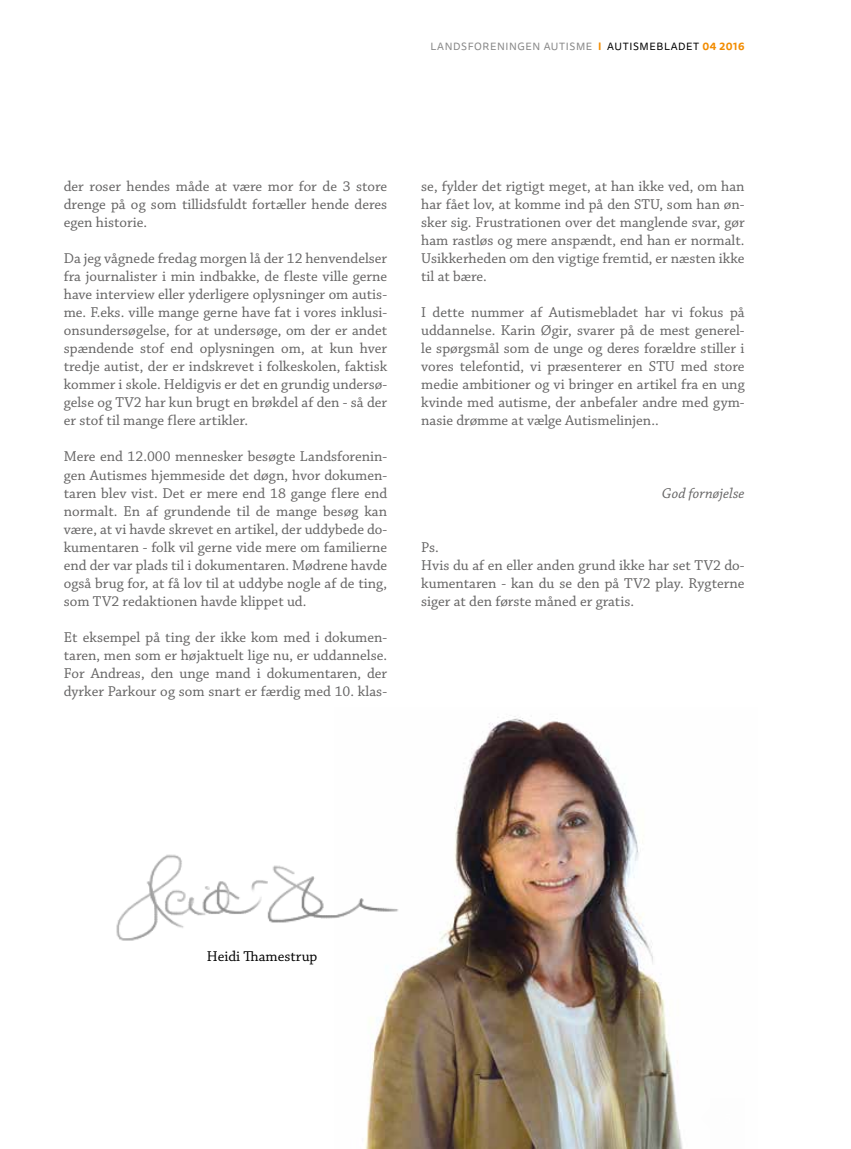
<style>
.page{position:relative;width:851px;height:1149px;background:#fff}
.page>*{position:absolute;margin:0;border:0;box-sizing:border-box;transform-origin:0 0}
.t1{font:15px/18px "Chaparral Pro";color:#646363;text-align:justify}
.t2{font:15px "Chaparral Pro";color:#000}
.t3{font:italic 15px "Chaparral Pro";letter-spacing:.005em;color:#646363}
.t4{font:10.5px "Tisa Sans Pro";letter-spacing:.06em;color:#878787}
.s1{font-weight:700;color:#f28c00}
.s2{color:#000}
</style>
<div class="page">
<img style="left:365px;top:716px;width:318px;height:432px">
<img style="left:116px;top:851px;width:284px;height:91px">
<p class="t4" style="left:430px;top:39px;width:315px">LANDSFORENINGEN AUTISME <span class="s1">I</span> <span class="s2">AUTISMEBLADET</span> <span class="s1">04 2016</span></p>
<p class="t1" style="left:64px;top:178px;width:325px">der roser hendes måde at være mor for de 3 store drenge på og som tillidsfuldt fortæller hende deres egen historie.</p>
<p class="t1" style="left:64px;top:250px;width:325px">Da jeg vågnede fredag morgen lå der 12 henvendelser fra journalister i min indbakke, de fleste ville gerne have interview eller yderligere oplysninger om autis&shy;me. F.eks. ville mange gerne have fat i vores inklusi&shy;onsundersøgelse, for at undersøge, om der er andet spændende stof end oplysningen om, at kun hver tredje autist, der er indskrevet i folkeskolen, faktisk kommer i skole. Heldigvis er det en grundig undersø&shy;gelse og TV2 har kun brugt en brøkdel af den - så der er stof til mange flere artikler.</p>
<p class="t1" style="left:64px;top:448px;width:325px">Mere end 12.000 mennesker besøgte Landsforenin&shy;gen Autismes hjemmeside det døgn, hvor dokumen&shy;taren blev vist. Det er mere end 18 gange flere end normalt. En af grundende til de mange besøg kan være, at vi havde skrevet en artikel, der uddybede do&shy;kumentaren - folk vil gerne vide mere om familierne end der var plads til i dokumentaren. Mødrene havde også brug for, at få lov til at uddybe nogle af de ting, som TV2 redaktionen havde klippet ud.</p>
<p class="t1" style="left:64px;top:628px;width:325px">Et eksempel på ting der ikke kom med i dokumen&shy;taren, men som er højaktuelt lige nu, er uddannelse.<br>For Andreas, den unge mand i dokumentaren, der dyrker Parkour og som snart er færdig med 10. klas-</p>
<p class="t1" style="left:421px;top:178px;width:325px">se, fylder det rigtigt meget, at han ikke ved, om han har fået lov, at komme ind på den STU, som han øn&shy;sker sig. Frustrationen over det manglende svar, gør ham rastløs og mere anspændt, end han er normalt.<br>Usikkerheden om den vigtige fremtid, er næsten ikke til at bære.</p>
<p class="t1" style="left:421px;top:304px;width:325px">I dette nummer af Autismebladet har vi fokus på uddannelse. Karin Øgir, svarer på de mest generel&shy;le spørgsmål som de unge og deres forældre stiller i vores telefontid, vi præsenterer en STU med store medie ambitioner og vi bringer en artikel fra en ung kvinde med autisme, der anbefaler andre med gym&shy;nasie drømme at vælge Autismelinjen..</p>
<p class="t3" style="left:661px;top:484px;width:84px">God fornøjelse</p>
<p class="t1" style="left:421px;top:538px;width:325px;text-align:left">Ps.<br>Hvis du af en eller anden grund ikke har set TV2 do&shy;kumentaren - kan du se den på TV2 play. Rygterne siger at den første måned er gratis.</p>
<p class="t2" style="left:207px;top:948px;width:112px">Heidi Thamestrup</p>
</div>
